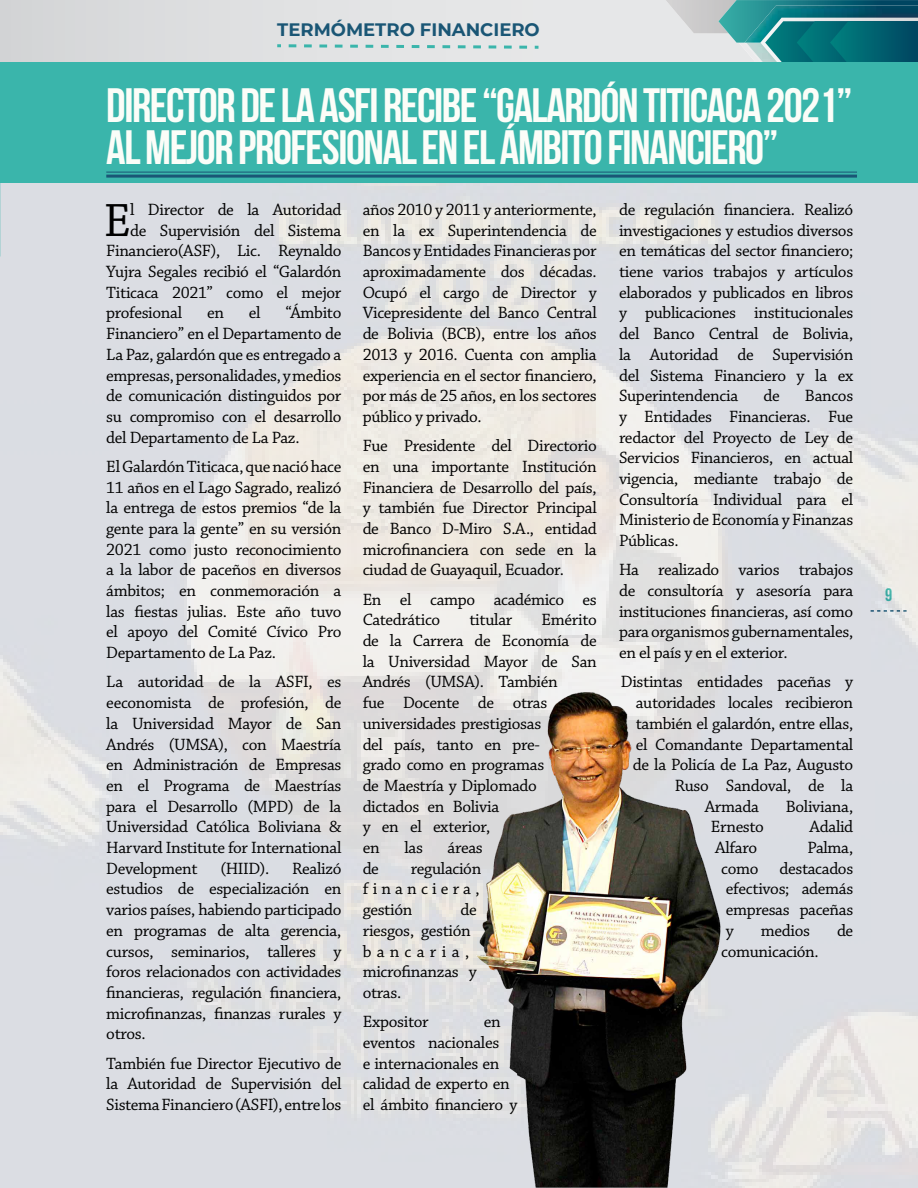
<style>
.page{position:relative;width:918px;height:1188px;background:#fff}
.page>*{position:absolute;margin:0;border:0;box-sizing:border-box;transform-origin:0 0}
.t1{font:49.05px "Chaparral Pro";color:#000}
.t2{font:700 48px/42px "Bebas Neue";letter-spacing:-.03em;color:#fbfdf8}
.t3{font:700 18px "Montserrat";color:#1a5675}
.t4{font:700 18px "Bebas Neue";color:#3ab5ab}
.t5{font:17.25px/20.7px "Chaparral Pro";letter-spacing:-.02em;color:#000;text-align:justify}
</style>
<div class="page">
<svg style="left:0;top:0;width:718px;height:63px;background:#dde0e1"></svg>
<img style="left:666px;top:0;width:52px;height:33px">
<svg style="left:718px;top:0;width:200px;height:63px;background:#2d828b"></svg>
<svg style="left:277px;top:44px;width:4px;height:3px"></svg>
<svg style="left:519px;top:46px;width:8px;height:3px"></svg>
<svg style="left:504px;top:46px;width:8px;height:3px"></svg>
<svg style="left:489px;top:45px;width:7px;height:4px"></svg>
<svg style="left:473px;top:45px;width:8px;height:3px"></svg>
<svg style="left:458px;top:45px;width:8px;height:3px"></svg>
<svg style="left:442px;top:45px;width:8px;height:3px"></svg>
<svg style="left:427px;top:45px;width:8px;height:3px"></svg>
<svg style="left:412px;top:45px;width:7px;height:3px"></svg>
<svg style="left:396px;top:45px;width:8px;height:3px"></svg>
<svg style="left:381px;top:45px;width:8px;height:3px"></svg>
<svg style="left:366px;top:45px;width:7px;height:3px"></svg>
<svg style="left:350px;top:45px;width:8px;height:3px"></svg>
<svg style="left:335px;top:45px;width:8px;height:3px"></svg>
<svg style="left:319px;top:44px;width:8px;height:4px"></svg>
<svg style="left:304px;top:44px;width:8px;height:3px"></svg>
<svg style="left:289px;top:44px;width:7px;height:3px"></svg>
<svg style="left:535px;top:46px;width:4px;height:3px"></svg>
<img style="left:0;top:183px;width:918px;height:1005px">
<div style="left:0;top:63px;width:918px;height:120px;background:#3ab5ab"></div>
<hr style="left:106px;top:172px;width:751px;height:1px;background:#1a5675">
<hr style="left:106px;top:175px;width:751px;height:3px;background:#1a5675">
<img style="left:470px;top:675px;width:256px;height:513px">
<p class="t3" style="left:277px;top:17px;width:264px">TERMÓMETRO FINANCIERO</p>
<h2 class="t2" style="left:106px;top:84px;width:748px">DIRECTOR DE LA ASFI RECIBE “GALARDÓN TITICACA 2021”<br>AL MEJOR PROFESIONAL EN EL ÁMBITO FINANCIERO”</h2>
<h1 class="t1" style="left:104px;top:193px;width:29px">E</h1>
<p class="t5" style="left:130px;top:200px;width:213px">l Director de la Autoridad</p>
<p class="t5" style="left:130px;top:221px;width:213px">de Supervisión del Sistema</p>
<p class="t5" style="left:106px;top:241px;width:237px">Financiero(ASF), Lic. Reynaldo</p>
<p class="t5" style="left:106px;top:262px;width:237px">Yujra Segales recibió el “Galardón</p>
<p class="t5" style="left:106px;top:283px;width:237px">Titicaca 2021” como el mejor</p>
<p class="t5" style="left:106px;top:303px;width:77px">profesional</p>
<p class="t5" style="left:207px;top:303px;width:18px">en</p>
<p class="t5" style="left:249px;top:303px;width:13px">el</p>
<p class="t5" style="left:106px;top:303px;width:237px;text-indent:179px">“Ámbito Financiero” en el Departamento de La Paz, galardón que es entregado a empresas, personalidades, y medios de comunicación distinguidos por su compromiso con el desarrollo del Departamento de La Paz.</p>
<p class="t5" style="left:106px;top:457px;width:237px">El Galardón Titicaca, que nació hace 11 años en el Lago Sagrado, realizó la entrega de estos premios “de la gente para la gente” en su versión 2021 como justo reconocimiento a la labor de paceños en diversos ámbitos; en conmemoración a las fiestas julias. Este año tuvo el apoyo del Comité Cívico Pro Departamento de La Paz.</p>
<p class="t5" style="left:106px;top:672px;width:237px">La autoridad de la ASFI, es eeconomista de profesión, de la Universidad Mayor de San Andrés (UMSA), con Maestría en Administración de Empresas en el Programa de Maestrías para el Desarrollo (MPD) de la Universidad Católica Boliviana &amp; Harvard Institute for International Development</p>
<p class="t5" style="left:220px;top:859px;width:51px">(HIID).</p>
<p class="t5" style="left:106px;top:859px;width:237px;text-indent:186px">Realizó estudios de especialización en varios países, habiendo participado en programas de alta gerencia, cursos, seminarios, talleres y foros relacionados con actividades financieras, regulación financiera, microfinanzas, finanzas rurales y otros.</p>
<p class="t5" style="left:106px;top:1053px;width:237px">También fue Director Ejecutivo de la Autoridad de Supervisión del Sistema Financiero (ASFI), entre los</p>
<p class="t5" style="left:363px;top:200px;width:236px">años 2010 y 2011 y anteriormente, en la ex Superintendencia de Bancos y Entidades Financieras por aproximadamente dos décadas.<br>Ocupó el cargo de Director y Vicepresidente del Banco Central de Bolivia (BCB), entre los años 2013 y 2016. Cuenta con amplia experiencia en el sector financiero, por más de 25 años, en los sectores público y privado.</p>
<p class="t5" style="left:363px;top:436px;width:236px">Fue Presidente del Directorio en una importante Institución Financiera de Desarrollo del país, y también fue Director Principal de Banco D-Miro S.A., entidad microfinanciera con sede en la ciudad de Guayaquil, Ecuador.</p>
<p class="t5" style="left:363px;top:589px;width:236px">En el campo académico es<br>Catedrático</p>
<p class="t5" style="left:469px;top:610px;width:44px">titular</p>
<p class="t5" style="left:363px;top:610px;width:236px;text-align:left;text-indent:179px">Emérito de la Carrera de Economía de la Universidad Mayor de San<br>Andrés (UMSA). También<br>fue Docente de otras universidades prestigiosas<br>del país, tanto en pre-<br>grado como en programas<br>de Maestría y Diplomado dictados en Bolivia<br>y en el exterior,<br>en</p>
<p class="t5" style="left:404px;top:838px;width:20px">las</p>
<p class="t5" style="left:448px;top:838px;width:37px">áreas</p>
<p class="t5" style="left:363px;top:859px;width:120px;text-indent:48px">regulación financiera, gestión</p>
<p class="t5" style="left:363px;top:859px;width:18px">de</p>
<p class="t5" style="left:363px;top:900px;width:116px;text-align:left;text-indent:98px">de riesgos, gestión bancaria, microfinanzas y otras.</p>
<p class="t5" style="left:363px;top:1012px;width:67px">Expositor</p>
<p class="t5" style="left:363px;top:1012px;width:156px;text-align:left;text-indent:121px">en eventos nacionales<br>e internacionales en calidad de experto en el ámbito financiero y</p>
<p class="t5" style="left:619px;top:200px;width:236px">de regulación financiera. Realizó investigaciones y estudios diversos en temáticas del sector financiero; tiene varios trabajos y artículos elaborados y publicados en libros y publicaciones institucionales del Banco Central de Bolivia, la Autoridad de Supervisión del Sistema Financiero y la ex Superintendencia</p>
<p class="t5" style="left:763px;top:386px;width:18px">de</p>
<p class="t5" style="left:619px;top:386px;width:236px;text-indent:186px">Bancos y Entidades Financieras. Fue redactor del Proyecto de Ley de Servicios Financieros, en actual vigencia, mediante trabajo de Consultoría Individual para el Ministerio de Economía y Finanzas Públicas.</p>
<p class="t5" style="left:619px;top:560px;width:236px">Ha realizado varios trabajos de consultoría y asesoría para instituciones financieras, así como para organismos gubernamentales, en el país y en el exterior.</p>
<p class="t5" style="left:621px;top:672px;width:234px">Distintas entidades paceñas y</p>
<p class="t5" style="left:636px;top:693px;width:219px">autoridades locales recibieron</p>
<p class="t5" style="left:636px;top:714px;width:219px">también el galardón, entre ellas,</p>
<p class="t5" style="left:636px;top:734px;width:219px">el Comandante Departamental</p>
<p class="t5" style="left:633px;top:755px;width:222px">de la Policía de La Paz, Augusto</p>
<p class="t5" style="left:675px;top:776px;width:180px">Ruso Sandoval, de la</p>
<p class="t5" style="left:705px;top:796px;width:56px">Armada</p>
<p class="t5" style="left:786px;top:796px;width:69px">Boliviana,</p>
<p class="t5" style="left:711px;top:817px;width:55px">Ernesto</p>
<p class="t5" style="left:809px;top:817px;width:45px">Adalid</p>
<p class="t5" style="left:715px;top:838px;width:43px">Alfaro</p>
<p class="t5" style="left:721px;top:838px;width:134px;text-indent:86px">Palma, como destacados efectivos; además empresas paceñas y</p>
<p class="t5" style="left:761px;top:921px;width:51px">medios</p>
<p class="t5" style="left:837px;top:921px;width:18px">de</p>
<p class="t5" style="left:721px;top:941px;width:99px">comunicación.</p>
<p class="t4" style="left:885px;top:585px;width:9px">9</p>
</div>
